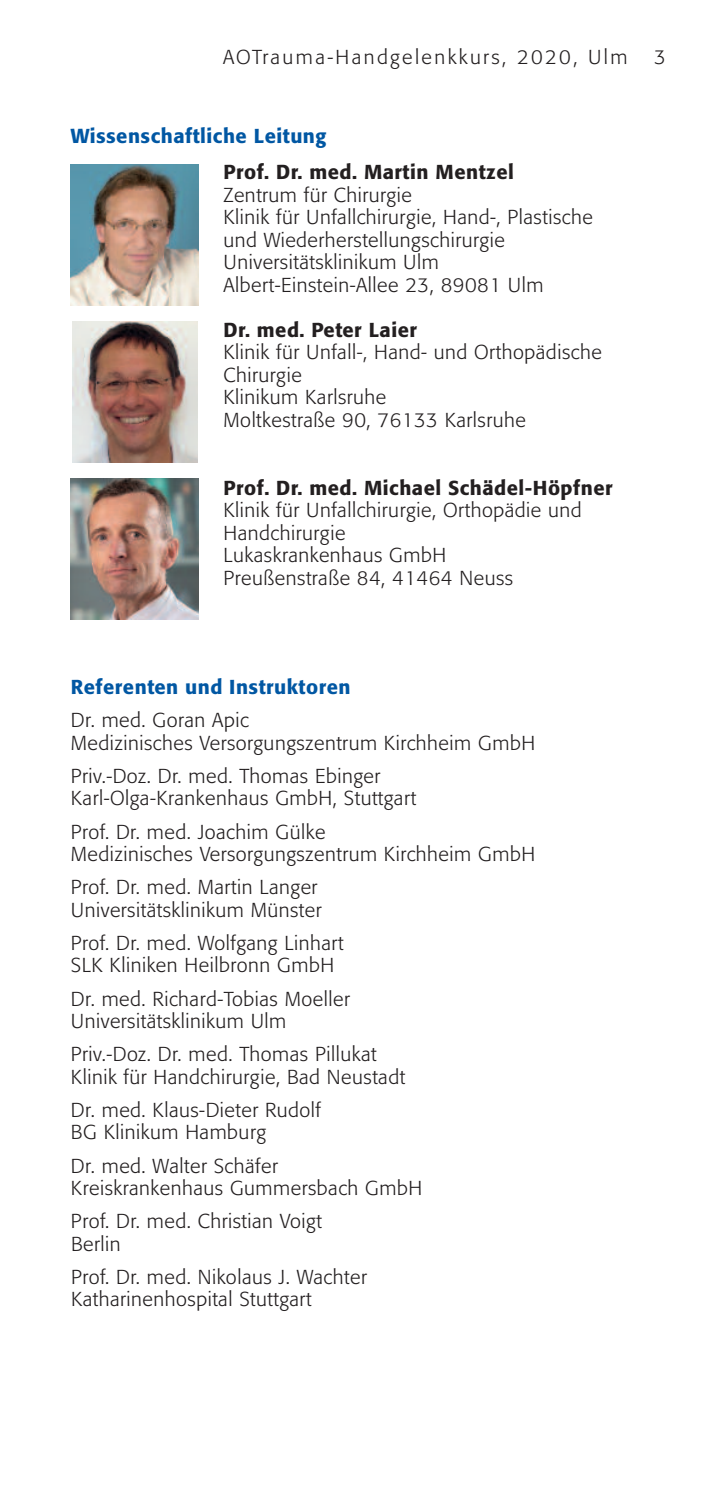
<style>
.page{position:relative;width:702px;height:1489px;background:#fff}
.page>*{position:absolute;margin:0;border:0;box-sizing:border-box;transform-origin:0 0}
.t1{font:300 20px/22.5px "Formata BQ";letter-spacing:.025em;color:#231f20}
.t2{font:500 20px "Formata BQ";letter-spacing:.025em;color:#231f20}
.t3{font:500 20px "Formata BQ";letter-spacing:.025em;color:#0157a3}
.t4{font:300 20px "Formata BQ";letter-spacing:.12em;color:#231f20}
.s1{font-family:"Lucida Grande";font-weight:400}
</style>
<div class="page">
<img style="left:71px;top:164px;width:127px;height:142px">
<img style="left:72px;top:321px;width:126px;height:142px">
<img style="left:71px;top:478px;width:127px;height:142px">
<p class="t4" style="left:223px;top:49px;width:406px">AOTrauma-Handgelenkkurs, 2020, Ulm</p>
<p class="t1" style="left:654px;top:47px;width:13px">3</p>
<p class="t3" style="left:71px;top:127px;width:257px">Wissenschaftliche Leitung</p>
<p class="t2" style="left:223px;top:164px;width:292px">Prof. Dr. med. Martin Mentzel</p>
<p class="t1" style="left:223px;top:185px;width:371px">Zentrum für Chirurgie<br>Klinik für Unfallchirurgie, Hand-, Plastische und Wiederherstellungschirurgie Universitätsklinikum Ulm Albert-Einstein-Allee 23, 89081 Ulm</p>
<p class="t2" style="left:223px;top:321px;width:195px">Dr. med. Peter Laier</p>
<p class="t1" style="left:223px;top:343px;width:380px">Klinik für Unfall-, Hand- und Orthopädische<br>Chirurgie<br>Klinikum Karlsruhe<br>Moltkestraße 90, 76133 Karlsruhe</p>
<p class="t2" style="left:223px;top:479px;width:390px">Prof. Dr. med. Michael Schädel-Höpfner</p>
<p class="t1" style="left:223px;top:500px;width:359px">Klinik für Unfallchirurgie, Orthopädie und<br>Handchirurgie<br>Lukaskrankenhaus GmbH<br>Preußenstraße 84, 41464 Neuss</p>
<p class="t3" style="left:71px;top:678px;width:281px">Referenten und Instruktoren</p>
<p class="t1" style="left:71px;top:710px;width:465px">Dr. med. Goran Apic<br>Medizinisches Versorgungszentrum Kirchheim GmbH</p>
<p class="t1" style="left:71px;top:766px;width:347px">Priv.-Doz. Dr. med. Thomas Ebinger<br>Karl-Olga-Krankenhaus GmbH, Stuttgart</p>
<p class="t1" style="left:71px;top:821px;width:465px">Prof. Dr. med. Joachim Gülke<br>Medizinisches Versorgungszentrum Kirchheim GmbH</p>
<p class="t1" style="left:71px;top:877px;width:252px">Prof. Dr. med. Martin Langer<br>Universitätsklinikum Münster</p>
<p class="t1" style="left:71px;top:933px;width:274px">Prof. Dr. med. Wolfgang Linhart<br>SLK Kliniken Heilbronn GmbH</p>
<p class="t1" style="left:71px;top:988px;width:280px">Dr. med. Richard-Tobias Moeller<br>Universitätsklinikum Ulm</p>
<p class="t1" style="left:71px;top:1044px;width:335px">Priv.-Doz. Dr. med. Thomas Pillukat<br>Klinik fu<span class="s1">̈</span>r Handchirurgie, Bad Neustadt</p>
<p class="t1" style="left:71px;top:1100px;width:251px">Dr. med. Klaus-Dieter Rudolf<br>BG Klinikum Hamburg</p>
<p class="t1" style="left:71px;top:1155px;width:353px">Dr. med. Walter Schäfer<br>Kreiskrankenhaus Gummersbach GmbH</p>
<p class="t1" style="left:71px;top:1211px;width:252px">Prof. Dr. med. Christian Voigt<br>Berlin</p>
<p class="t1" style="left:71px;top:1266px;width:297px">Prof. Dr. med. Nikolaus J. Wachter<br>Katharinenhospital Stuttgart</p>
</div>
